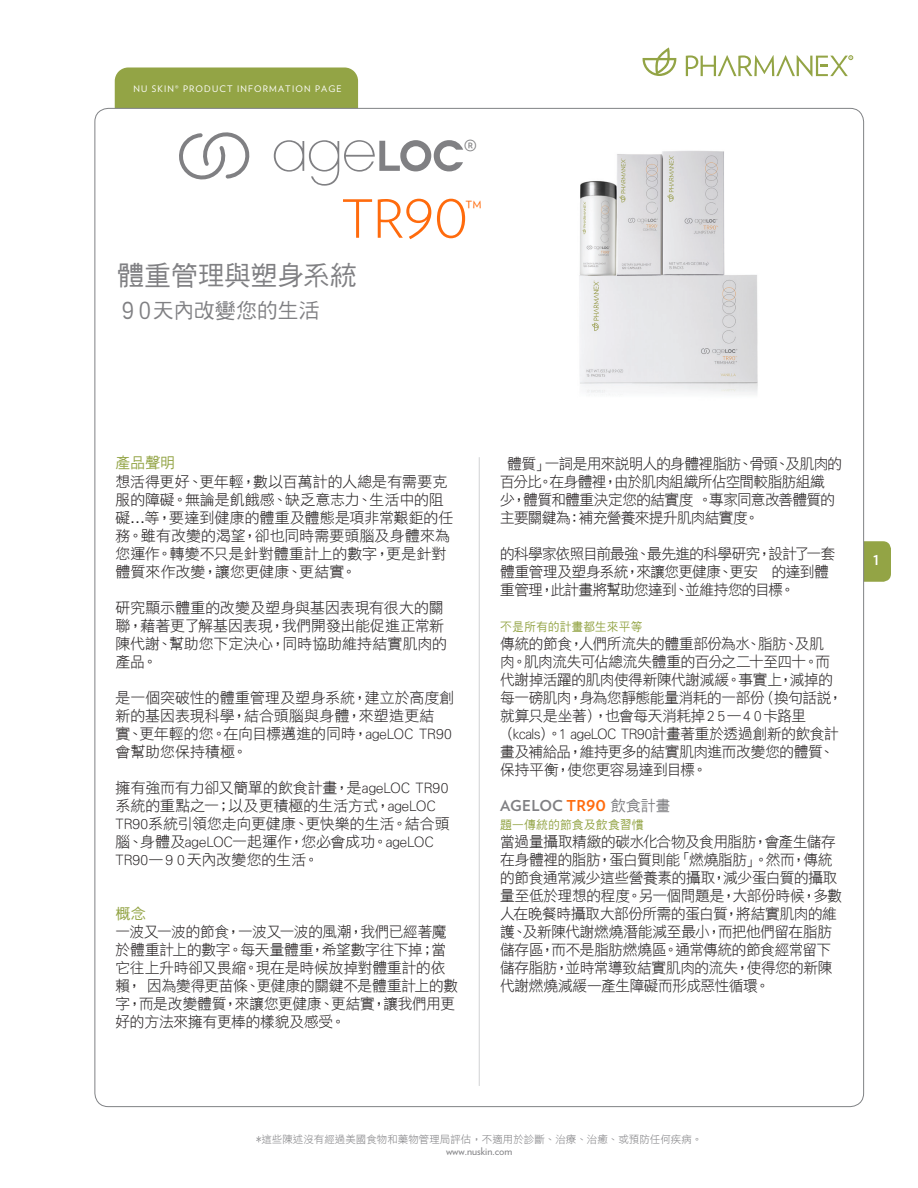
<style>
.page{position:relative;width:918px;height:1188px;background:#fff}
.page>*{position:absolute;margin:0;border:0;box-sizing:border-box;transform-origin:0 0}
.t1{font:300 52.5px "Verlag";color:#ff6b0d}
.t2{font:300 34.2px "Verlag";color:#818183}
.t3{font:27px "DF Hei Md HK BF";letter-spacing:-.015em;color:#808083}
.t4{font:21px "DF Hei Md HK BF";letter-spacing:-.015em;color:#808083}
.text{font:15px/18px "DF Hei Lt HK BF";letter-spacing:-.03em;color:#231f20}
.product_subname{font:15px/18px "DF Hei Lt HK BF";letter-spacing:-.005em;color:#231f20}
.text-2{font:15px/18px "DF Hei Lt HK BF";letter-spacing:-.05em;color:#231f20}
.heading__bold{font:700 15px "Verlag";letter-spacing:.01em;color:#808083}
.heading__bold-2{font:15px "DF Hei Md HK BF";letter-spacing:-.005em;color:#93a445}
.t5{font:700 13.5px "Verlag";color:#fff}
.text-3{font:12px "DF Hei Md HK BF";letter-spacing:.015em;color:#93a445}
.t6{font:10.5px/12.6px "DF Hei Lt HK BF";color:#808083;text-align:center}
.t7{font:9px "Verlag";letter-spacing:.125em;color:#fff}
.s1{color:#ff6b0d}
.s2{font-family:"DF Hei Md HK BF";font-weight:400}
.s3{font-family:"Verlag"}
</style>
<div class="page">
<div style="left:844px;top:541px;width:47px;height:41px;background:#93a445;border-radius:8px"></div>
<div style="left:115px;top:68px;width:243px;height:40px;background:#93a445"></div>
<div style="left:95px;top:108px;width:769px;height:999px;background:#fff;border-radius:14px"></div>
<hr style="left:479px;top:457px;width:1px;height:629px;background:#d1d2d4">
<svg style="left:686px;top:55px;width:167px;height:22px"></svg>
<svg style="left:643px;top:47px;width:33px;height:29px"></svg>
<svg style="left:274px;top:140px;width:189px;height:46px"></svg>
<svg style="left:179px;top:132px;width:71px;height:48px"></svg>
<img style="left:579px;top:151px;width:179px;height:243px">
<p class="t7" style="left:134px;top:82px;width:210px">NU SKIN® PRODUCT INFORMATION PAGE</p>
<p class="t2" style="left:464px;top:127px;width:15px">®</p>
<p class="t1" style="left:341px;top:180px;width:142px">TR90<sup>™</sup></p>
<p class="t3" style="left:117px;top:262px;width:241px">體重管理與塑身系統</p>
<p class="t4" style="left:117px;top:300px;width:204px">９０天內改變您的生活</p>
<p class="heading__bold-2" style="left:116px;top:455px;width:61px">產品聲明</p>
<p class="product_subname" style="left:116px;top:473px;width:340px">想活得更好、更年輕，數以百萬計的人總是有需要克服的障礙。無論是飢餓感、缺乏意志力、生活中的阻礙…等，要達到健康的體重及體態是項非常艱鉅的任務。雖有改變的渴望，卻也同時需要頭腦及身體來為您運作。轉變不只是針對體重計上的數字，更是針對體質來作改變，讓您更健康、更結實。</p>
<p class="product_subname" style="left:116px;top:599px;width:333px">研究顯示體重的改變及塑身與基因表現有很大的關聯，藉著更了解基因表現，我們開發出能促進正常新陳代謝、幫助您下定決心，同時協助維持結實肌肉的產品。</p>
<p class="product_subname" style="left:116px;top:689px;width:341px">是一個突破性的體重管理及塑身系統，建立於高度創新的基因表現科學，結合頭腦與身體，來塑造更結<br>實、更年輕的您。在向目標邁進的同時，ageLOC TR90會幫助您保持積極。</p>
<p class="product_subname" style="left:116px;top:779px;width:336px">擁有強而有力卻又簡單的飲食計畫，是ageLOC TR90系統的重點之一；以及更積極的生活方式，ageLOC<br>TR90系統引領您走向更健康、更快樂的生活。結合頭腦、身體及ageLOC一起運作，您必會成功。ageLOC</p>
<p class="product_subname" style="left:116px;top:851px;width:205px">TR90—９０天內改變您的生活。</p>
<p class="heading__bold-2" style="left:116px;top:907px;width:32px">概念</p>
<p class="text" style="left:116px;top:923px;width:344px">一波又一波的節食，一波又一波的風潮，我們已經著魔於體重計上的數字。每天量體重，希望數字往下掉；當它往上升時卻又畏縮。現在是時候放掉對體重計的依賴， 因為變得更苗條、更健康的關鍵不是體重計上的數字，而是改變體質，來讓您更健康、更結實，讓我們用更好的方法來擁有更棒的樣貌及感受。</p>
<p class="text-2" style="left:500px;top:455px;width:343px;text-indent:7px">體質」一詞是用來說明人的身體裡脂肪、骨頭、及肌肉的百分比。在身體裡，由於肌肉組織所佔空間較脂肪組織少，體質和體重決定您的結實度 。專家同意改善體質的主要關鍵為：補充營養來提升肌肉結實度。</p>
<p class="text" style="left:500px;top:545px;width:337px">的科學家依照目前最強、最先進的科學研究，設計了一套體重管理及塑身系統，來讓您更健康、更安全的達到體重管理，此計畫將幫助您達到、並維持您的目標。</p>
<p class="text-3" style="left:500px;top:621px;width:144px">不是所有的計畫都生來平等</p>
<p class="text" style="left:500px;top:635px;width:344px">傳統的節食，人們所流失的體重部份為水、脂肪、及肌<br>肉。肌肉流失可佔總流失體重的百分之二十至四十。而代謝掉活躍的肌肉使得新陳代謝減緩。事實上，減掉的每一磅肌肉，身為您靜態能量消耗的一部份（換句話說，就算只是坐著），也會每天消耗掉２５—４０卡路里（kcals）。1 ageLOC TR90計畫著重於透過創新的飲食計畫及補給品，維持更多的結實肌肉進而改變您的體質、保持平衡，使您更容易達到目標。</p>
<p class="heading__bold" style="left:500px;top:794px;width:172px">AGELOC <span class="s1">TR90</span> <span class="s2">飲食計畫</span></p>
<p class="text-3" style="left:500px;top:819px;width:145px">題—傳統的節食及飲食習慣</p>
<p class="text" style="left:500px;top:833px;width:343px">當過量攝取精緻的碳水化合物及食用脂肪，會產生儲存在身體裡的脂肪，蛋白質則能「燃燒脂肪」。然而，傳統的節食通常減少這些營養素的攝取，減少蛋白質的攝取量至低於理想的程度。另一個問題是，大部份時候，多數人在晚餐時攝取大部份所需的蛋白質，將結實肌肉的維護、及新陳代謝燃燒潛能減至最小，而把他們留在脂肪儲存區，而不是脂肪燃燒區。通常傳統的節食經常留下儲存脂肪，並時常導致結實肌肉的流失，使得您的新陳代謝燃燒減緩—產生障礙而形成惡性循環。</p>
<p class="t5" style="left:873px;top:550px;width:7px">1</p>
<p class="t6" style="left:256px;top:1133px;width:448px">*這些陳述沒有經過美國食物和藥物管理局評估，不適用於診斷、治療、治癒、或預防任何疾病。<span class="s3">www.nuskin.com</span></p>
</div>
